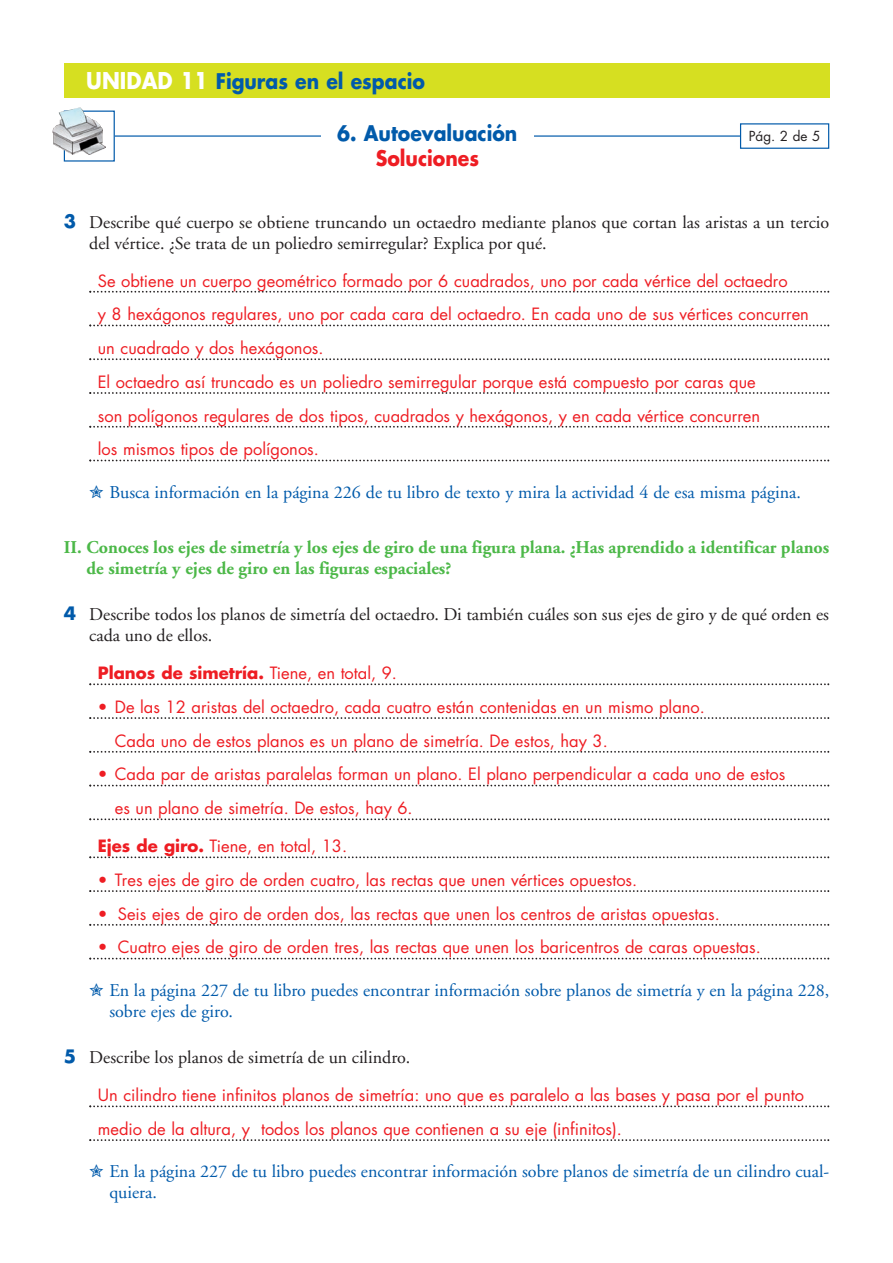
<style>
.page{position:relative;width:893px;height:1263px;background:#fff}
.page>*{position:absolute;margin:0;border:0;box-sizing:border-box;transform-origin:0 0}
.t1{font:700 21px "Futura";color:#015aaa;scale:.9 1}
.t2{font:700 21px "Futura";color:#ee1d23;scale:.9 1}
.t3{font:18px/21px "Adobe Garamond";color:#231f20}
.t4{font:18px/21px "Adobe Garamond";color:#015aaa}
.t5{font:700 18px/21px "Adobe Garamond";color:#4cb848}
.t6{font:16.5px/33.8px "Futura";color:#ee1d23}
.t7{font:700 16.5px "Futura";color:#ee1d23}
.t8{font:13.5px "Futura";color:#231f20}
.s1{font-size:22.5px;color:#fff}
.s2{font-family:"Futura";font-weight:700;color:#015aaa}
.s3{font-weight:400}
.s4{font-weight:700}
</style>
<div class="page">
<div style="left:64px;top:64px;width:765px;height:34px;background:#d6df21"></div>
<svg style="left:115px;top:123px;width:715px;height:26px"></svg>
<div style="left:321px;top:111px;width:213px;height:51px;background:#fff"></div>
<div style="left:64px;top:111px;width:51px;height:51px;border:1px solid #015aaa"></div>
<img style="left:52px;top:107px;width:54px;height:48px">
<svg style="left:89px;top:291px;width:740px;height:2px"></svg>
<svg style="left:89px;top:325px;width:740px;height:1px"></svg>
<svg style="left:89px;top:358px;width:740px;height:2px"></svg>
<svg style="left:89px;top:392px;width:740px;height:2px"></svg>
<svg style="left:89px;top:426px;width:740px;height:2px"></svg>
<svg style="left:89px;top:460px;width:740px;height:1px"></svg>
<svg style="left:89px;top:683px;width:740px;height:2px"></svg>
<svg style="left:89px;top:717px;width:740px;height:2px"></svg>
<svg style="left:89px;top:751px;width:740px;height:2px"></svg>
<svg style="left:89px;top:785px;width:740px;height:2px"></svg>
<svg style="left:89px;top:818px;width:740px;height:2px"></svg>
<svg style="left:89px;top:856px;width:740px;height:2px"></svg>
<svg style="left:89px;top:890px;width:740px;height:2px"></svg>
<svg style="left:89px;top:924px;width:740px;height:2px"></svg>
<svg style="left:89px;top:958px;width:740px;height:2px"></svg>
<svg style="left:89px;top:1105px;width:740px;height:2px"></svg>
<svg style="left:89px;top:1139px;width:740px;height:2px"></svg>
<p class="t1" style="left:86px;top:72px;width:378px"><span class="s1">UNIDAD 11</span> Figuras en el espacio</p>
<p class="t1" style="left:337px;top:123px;width:202px">6. Autoevaluación</p>
<p class="t8" style="left:749px;top:130px;width:73px">Pág. 2 de 5</p>
<p class="t2" style="left:376px;top:149px;width:116px">Soluciones</p>
<p class="t3" style="left:89px;top:213px;width:741px;text-indent:-26px"><span class="s2">3</span> Describe qué cuerpo se obtiene truncando un octaedro mediante planos que cortan las aristas a un tercio del vértice. ¿Se trata de un poliedro semirregular? Explica por qué.</p>
<p class="t6" style="left:98px;top:265px;width:713px">Se obtiene un cuerpo geométrico formado por 6 cuadrados, uno por cada vértice del octaedro<br>y 8 hexágonos regulares, uno por cada cara del octaedro. En cada uno de sus vértices concurren un cuadrado y dos hexágonos.<br>El octaedro así truncado es un poliedro semirregular porque está compuesto por caras que<br>son polígonos regulares de dos tipos, cuadrados y hexágonos, y en cada vértice concurren<br>los mismos tipos de polígonos.</p>
<p class="t4" style="left:89px;top:483px;width:713px">✮ Busca información en la página 226 de tu libro de texto y mira la actividad 4 de esa misma página.</p>
<p class="t5" style="left:86px;top:538px;width:744px;text-indent:-23px">II. Conoces los ejes de simetría y los ejes de giro de una figura plana. ¿Has aprendido a identificar planos de simetría y ejes de giro en las figuras espaciales?</p>
<p class="t3" style="left:89px;top:606px;width:741px;text-indent:-26px"><span class="s2">4</span> Describe todos los planos de simetría del octaedro. Di también cuáles son sus ejes de giro y de qué orden es cada uno de ellos.</p>
<p class="t7" style="left:98px;top:665px;width:301px">Planos de simetría. <span class="s3">Tiene, en total, 9.</span></p>
<p class="t6" style="left:115px;top:691px;width:592px;text-indent:-17px">• De las 12 aristas del octaedro, cada cuatro están contenidas en un mismo plano.<br>Cada uno de estos planos es un plano de simetría. De estos, hay 3.</p>
<p class="t6" style="left:115px;top:759px;width:672px;text-indent:-17px">• Cada par de aristas paralelas forman un plano. El plano perpendicular a cada uno de estos es un plano de simetría. De estos, hay 6.</p>
<p class="t6" style="left:98px;top:831px;width:251px"><span class="s4">Ejes de giro.</span> Tiene, en total, 13.</p>
<p class="t6" style="left:98px;top:864px;width:541px">• Tres ejes de giro de orden cuatro, las rectas que unen vértices opuestos.</p>
<p class="t6" style="left:98px;top:898px;width:623px">• Seis ejes de giro de orden dos, las rectas que unen los centros de aristas opuestas.</p>
<p class="t6" style="left:98px;top:932px;width:664px">• Cuatro ejes de giro de orden tres, las rectas que unen los baricentros de caras opuestas.</p>
<p class="t4" style="left:109px;top:981px;width:721px;text-indent:-20px">✮ En la página 227 de tu libro puedes encontrar información sobre planos de simetría y en la página 228, sobre ejes de giro.</p>
<p class="t3" style="left:64px;top:1049px;width:348px"><span class="s2">5</span> Describe los planos de simetría de un cilindro.</p>
<p class="t6" style="left:98px;top:1080px;width:708px">Un cilindro tiene infinitos planos de simetría: uno que es paralelo a las bases y pasa por el punto medio de la altura, y todos los planos que contienen a su eje (infinitos).</p>
<p class="t4" style="left:109px;top:1163px;width:721px;text-indent:-20px">✮ En la página 227 de tu libro puedes encontrar información sobre planos de simetría de un cilindro cual&shy;quiera.</p>
</div>
